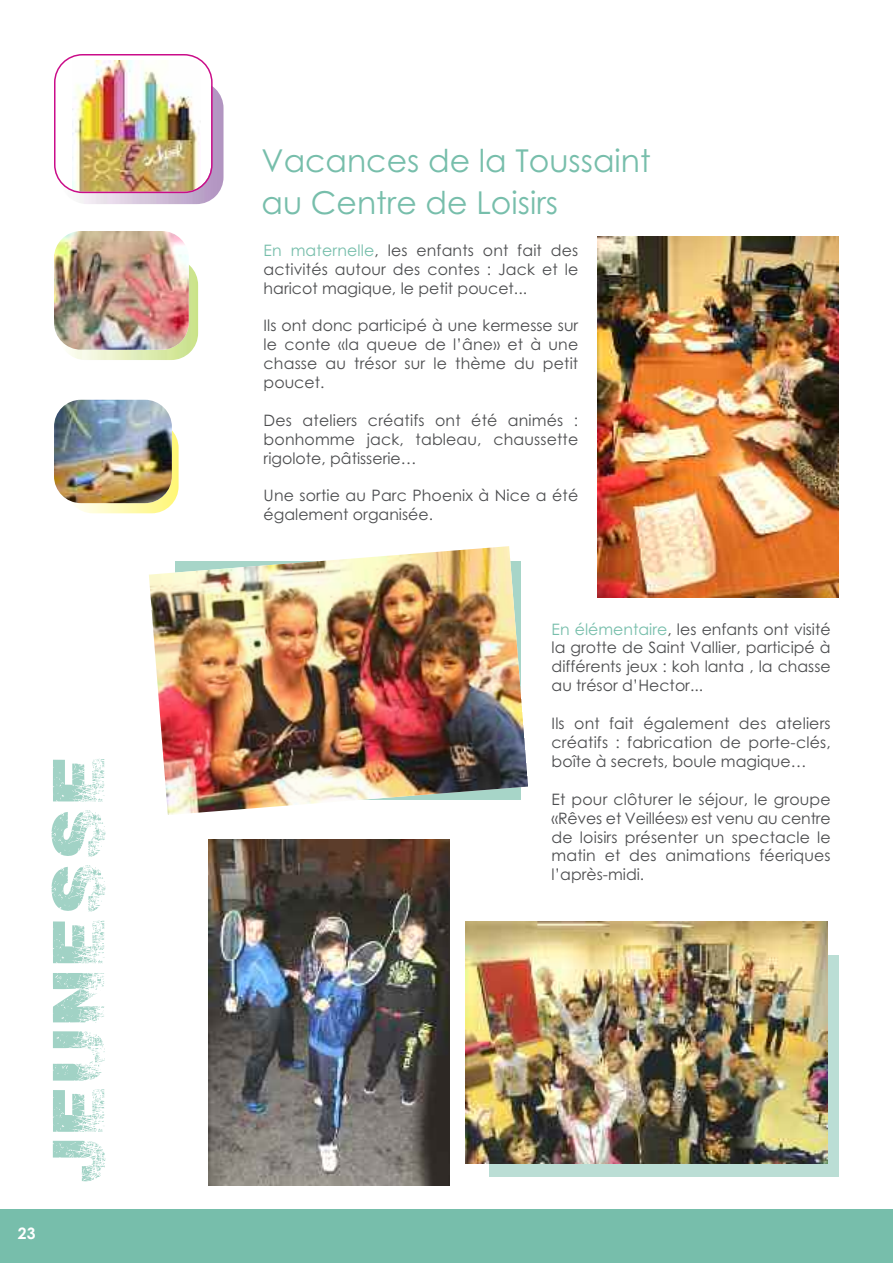
<style>
.page{position:relative;width:893px;height:1263px;background:#fff}
.page>*{position:absolute;margin:0;border:0;box-sizing:border-box;transform-origin:0 0}
.t1{font:67.5px "Scorched Earth";letter-spacing:.1em;color:#a1d2c5}
.t2{font:31.5px/42px "Century Gothic";color:#77beab}
.t3{font:15.75px/18.9px "Century Gothic";letter-spacing:.005em;color:#4c4d4f;text-align:justify}
.t4{font:700 15.75px "Century Gothic";color:#fff}
.s1{color:#77beab}
</style>
<div class="page">
<div style="left:0;top:1209px;width:893px;height:54px;background:#77beab"></div>
<img style="left:79px;top:87px;width:144px;height:117px">
<img style="left:54px;top:54px;width:159px;height:139px">
<img style="left:59px;top:265px;width:139px;height:95px">
<img style="left:54px;top:231px;width:135px;height:119px;border-radius:27px">
<svg style="left:66px;top:421px;width:113px;height:92px"></svg>
<img style="left:54px;top:400px;width:118px;height:103px;border-radius:27px">
<img style="left:598px;top:236px;width:241px;height:362px">
<img style="left:208px;top:839px;width:241px;height:346px">
<img style="left:149px;top:546px;width:379px;height:269px">
<div style="left:489px;top:955px;width:350px;height:222px;background:#bbded5"></div>
<img style="left:466px;top:922px;width:361px;height:241px">
<h1 class="t1" style="left:42px;top:1182px;width:426px;rotate:-90deg">jeunesse</h1>
<p class="t4" style="left:18px;top:1224px;width:19px">23</p>
<h2 class="t2" style="left:262px;top:140px;width:391px">Vacances de la Toussaint au Centre de Loisirs</h2>
<p class="t3" style="left:264px;top:241px;width:316px"><span class="s1">En maternelle</span>, les enfants ont fait des activités autour des contes : Jack et le haricot magique, le petit poucet...</p>
<p class="t3" style="left:264px;top:316px;width:316px">Ils ont donc participé à une kermesse sur le conte «la queue de l’âne» et à une chasse au trésor sur le thème du petit poucet.</p>
<p class="t3" style="left:264px;top:411px;width:316px">Des ateliers créatifs ont été animés : bonhomme jack, tableau, chaussette rigolote, pâtisserie…</p>
<p class="t3" style="left:264px;top:487px;width:316px">Une sortie au Parc Phoenix à Nice a été également organisée.</p>
<p class="t3" style="left:552px;top:620px;width:281px"><span class="s1">En élémentaire</span>, les enfants ont visité la grotte de Saint Vallier, participé à différents jeux : koh lanta , la chasse au trésor d’Hector...</p>
<p class="t3" style="left:552px;top:714px;width:281px">Ils ont fait également des ateliers créatifs : fabrication de porte-clés, boîte à secrets, boule magique…</p>
<p class="t3" style="left:552px;top:790px;width:281px">Et pour clôturer le séjour, le groupe «Rêves et Veillées» est venu au centre de loisirs présenter un spectacle le matin et des animations féeriques l’après-midi.</p>
</div>
